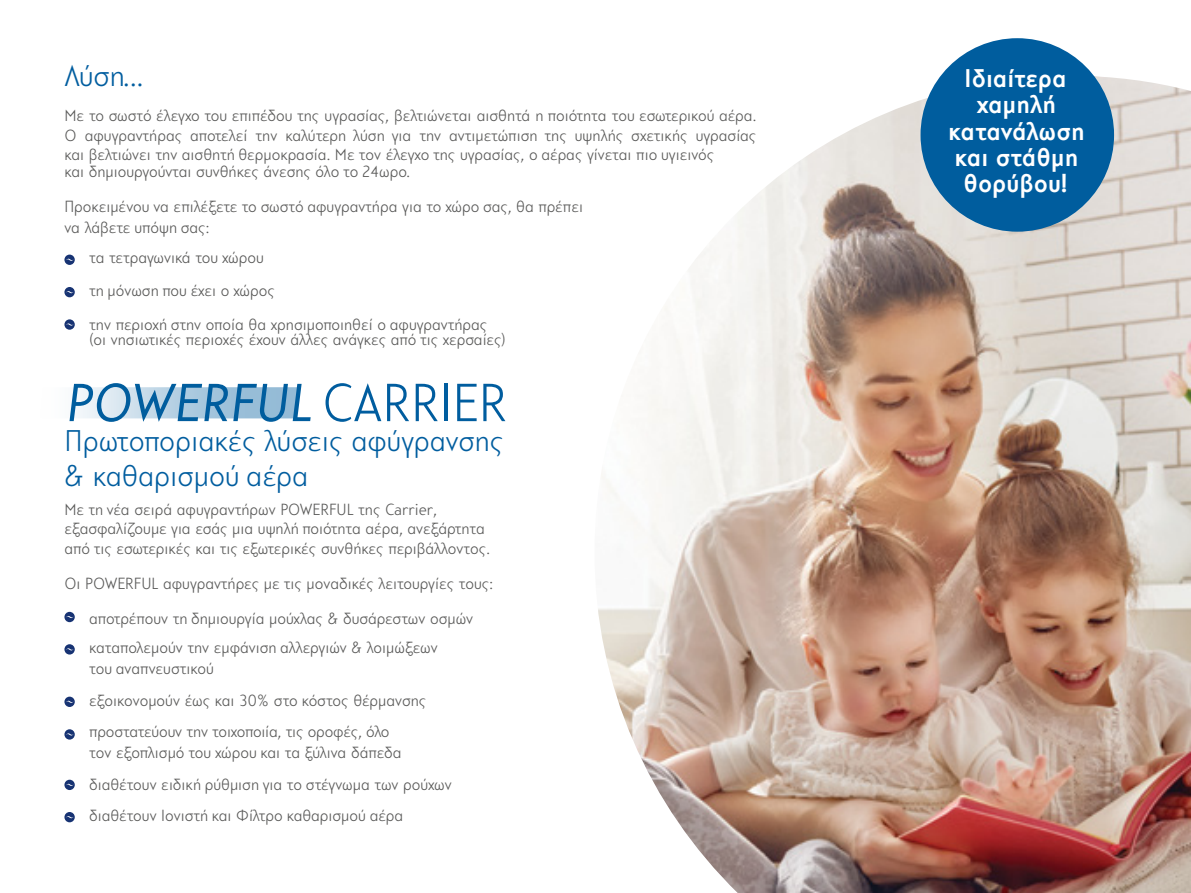
<style>
.page{position:relative;width:1191px;height:893px;background:#fff}
.page>*{position:absolute;margin:0;border:0;box-sizing:border-box;transform-origin:0 0}
.t1{font:300 57.93px "CF Roxan";color:#005d9f}
.t2{font:300 32.38px/35.2px "CF Roxan";color:#005d9f}
.t3{font:700 28px/26.4px "CF Roxan";color:#fff;text-align:center}
.t4{font:300 17.5px/19.2px "CF Roxan";color:#575756}
</style>
<div class="page">
<img style="left:598px;top:76px;width:593px;height:817px">
<svg style="left:64px;top:255px;width:11px;height:10px"></svg>
<svg style="left:64px;top:287px;width:11px;height:10px"></svg>
<svg style="left:64px;top:319px;width:11px;height:11px"></svg>
<svg style="left:66px;top:323px;width:7px;height:3px"></svg>
<svg style="left:64px;top:612px;width:11px;height:10px"></svg>
<div style="left:64px;top:644px;width:11px;height:10px;background:#173373;border-radius:50%"></div>
<svg style="left:66px;top:648px;width:7px;height:3px"></svg>
<svg style="left:64px;top:697px;width:11px;height:10px"></svg>
<svg style="left:64px;top:729px;width:11px;height:11px"></svg>
<svg style="left:66px;top:733px;width:7px;height:3px"></svg>
<svg style="left:64px;top:780px;width:11px;height:10px"></svg>
<svg style="left:64px;top:812px;width:11px;height:10px"></svg>
<svg style="left:69px;top:383px;width:242px;height:39px"></svg>
<div style="left:920px;top:38px;width:194px;height:194px;background:#005d9e;border-radius:50%"></div>
<h2 class="t2" style="left:64px;top:59px;width:80px">Λύση...</h2>
<p class="t4" style="left:64px;top:107px;width:693px;text-align:justify">Με το σωστό έλεγχο του επιπέδου της υγρασίας, βελτιώνεται αισθητά η ποιότητα του εσωτερικού αέρα.<br>Ο αφυγραντήρας αποτελεί την καλύτερη λύση για την αντιμετώπιση της υψηλής σχετικής υγρασίας και βελτιώνει την αισθητή θερμοκρασία. Με τον έλεγχο της υγρασίας, ο αέρας γίνεται πιο υγιεινός</p>
<p class="t4" style="left:64px;top:155px;width:520px;line-height:35px">και δημιουργούνται συνθήκες άνεσης όλο το 24ωρο.<br>Προκειμένου να επιλέξετε το σωστό αφυγραντήρα για το χώρο σας, θα πρέπει</p>
<p class="t4" style="left:89px;top:213px;width:176px;line-height:29.8px;text-indent:-25px">να λάβετε υπόψη σας:<br>τα τετραγωνικά του χώρου</p>
<p class="t4" style="left:89px;top:275px;width:399px;line-height:33.2px">τη μόνωση που έχει ο χώρος<br>την περιοχή στην οποία θα χρησιμοποιηθεί ο αφυγραντήρας</p>
<p class="t4" style="left:89px;top:331px;width:418px">(οι νησιωτικές περιοχές έχουν άλλες ανάγκες από τις χερσαίες)</p>
<h1 class="t1" style="left:322px;top:371px;width:187px">CARRIER</h1>
<h2 class="t2" style="left:64px;top:424px;width:440px">Πρωτοποριακές λύσεις αφύγρανσης &amp; καθαρισμού αέρα</h2>
<p class="t4" style="left:64px;top:500px;width:427px">Με τη νέα σειρά αφυγραντήρων POWERFUL της Carrier, εξασφαλίζουμε για εσάς μια υψηλή ποιότητα αέρα, ανεξάρτητα από τις εσωτερικές και τις εξωτερικές συνθήκες περιβάλλοντος.</p>
<p class="t4" style="left:64px;top:566px;width:430px;line-height:35px;text-align:center">Οι POWERFUL αφυγραντήρες με τις μοναδικές λειτουργίες τους: αποτρέπουν τη δημιουργία μούχλας &amp; δυσάρεστων οσμών</p>
<p class="t4" style="left:89px;top:638px;width:350px;line-height:21px">καταπολεμούν την εμφάνιση αλλεργιών &amp; λοιμώξεων του αναπνευστικού</p>
<p class="t4" style="left:89px;top:685px;width:338px;line-height:31.5px">εξοικονομούν έως και 30% στο κόστος θέρμανσης προστατεύουν την τοιχοποιία, τις οροφές, όλο</p>
<p class="t4" style="left:89px;top:737px;width:364px;line-height:31.5px">τον εξοπλισμό του χώρου και τα ξύλινα δάπεδα διαθέτουν ειδική ρύθμιση για το στέγνωμα των ρούχων διαθέτουν Ιονιστή και Φίλτρο καθαρισμού αέρα</p>
<h3 class="t3" style="left:948px;top:65px;width:138px">Ιδιαίτερα χαμηλή κατανάλωση και στάθμη θορύβου!</h3>
</div>
